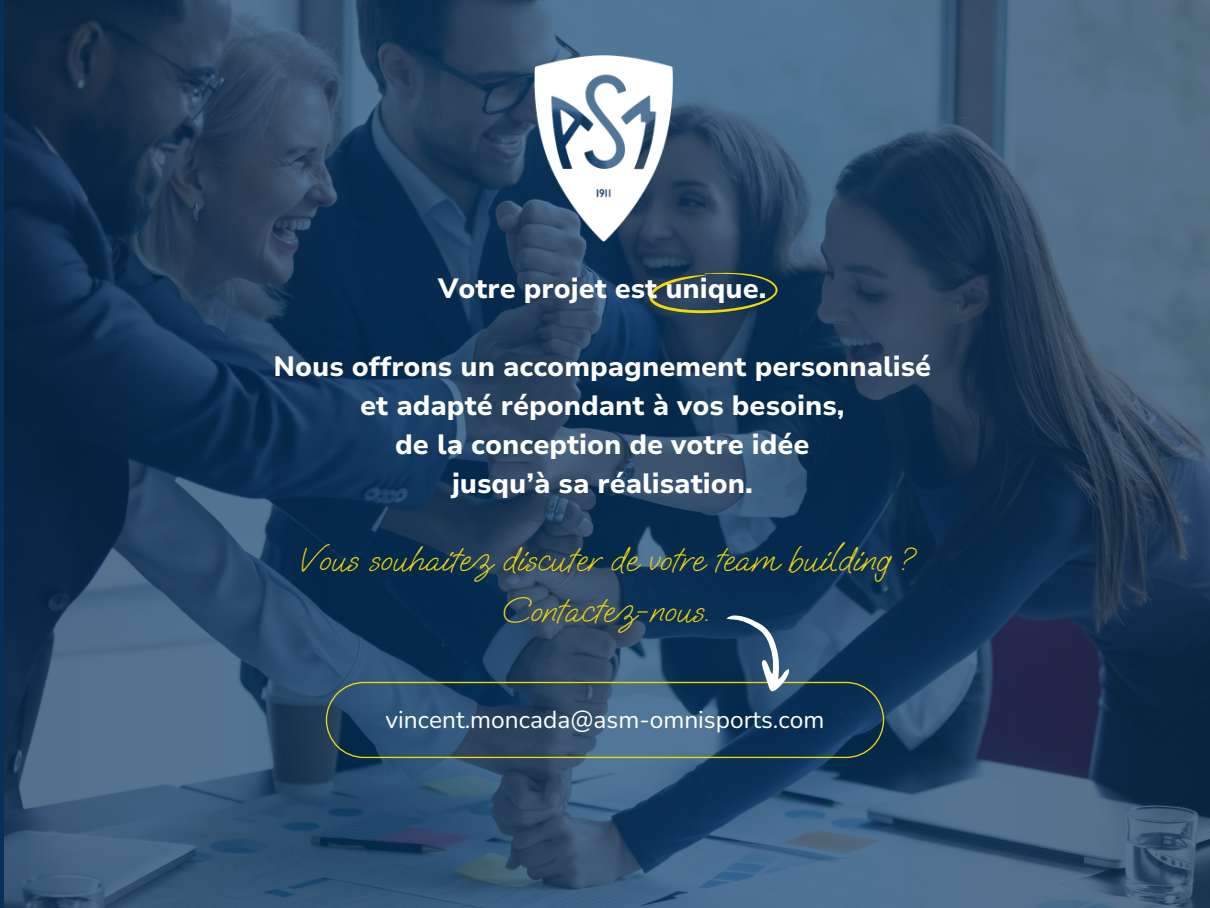
<style>
.page{position:relative;width:1210px;height:908px;background:#fff}
.page>*{position:absolute;margin:0;border:0;box-sizing:border-box;transform-origin:0 0}
.t1{font:36.05px/50.4px "Oooh Baby";color:#f4d807;text-align:center}
.t2{font:800 27.79px/38.8px "Nunito Sans 10 pt";color:#fff;text-align:center}
.t3{font:24.5px "Nunito";color:#fff}
</style>
<div class="page">
<img style="left:4px;top:0;width:1206px;height:907px">
<svg style="left:649px;top:273px;width:128px;height:40px;background:#354a4c"></svg>
<svg style="left:326px;top:614px;width:558px;height:143px;background:#274867"></svg>
<img style="left:534px;top:56px;width:150px;height:185px">
<p class="t2" style="left:438px;top:270px;width:330px">Votre projet est unique.</p>
<p class="t2" style="left:273px;top:347px;width:659px">Nous offrons un accompagnement personnalisé et adapté répondant à vos besoins,<br>de la conception de votre idée<br>jusqu’à sa réalisation.</p>
<p class="t1" style="left:297px;top:534px;width:617px">Vous souhaitez discuter de votre team building ?<br>Contactez-nous.</p>
<p class="t3" style="left:385px;top:702px;width:440px">vincent.moncada@asm-omnisports.com</p>
</div>
